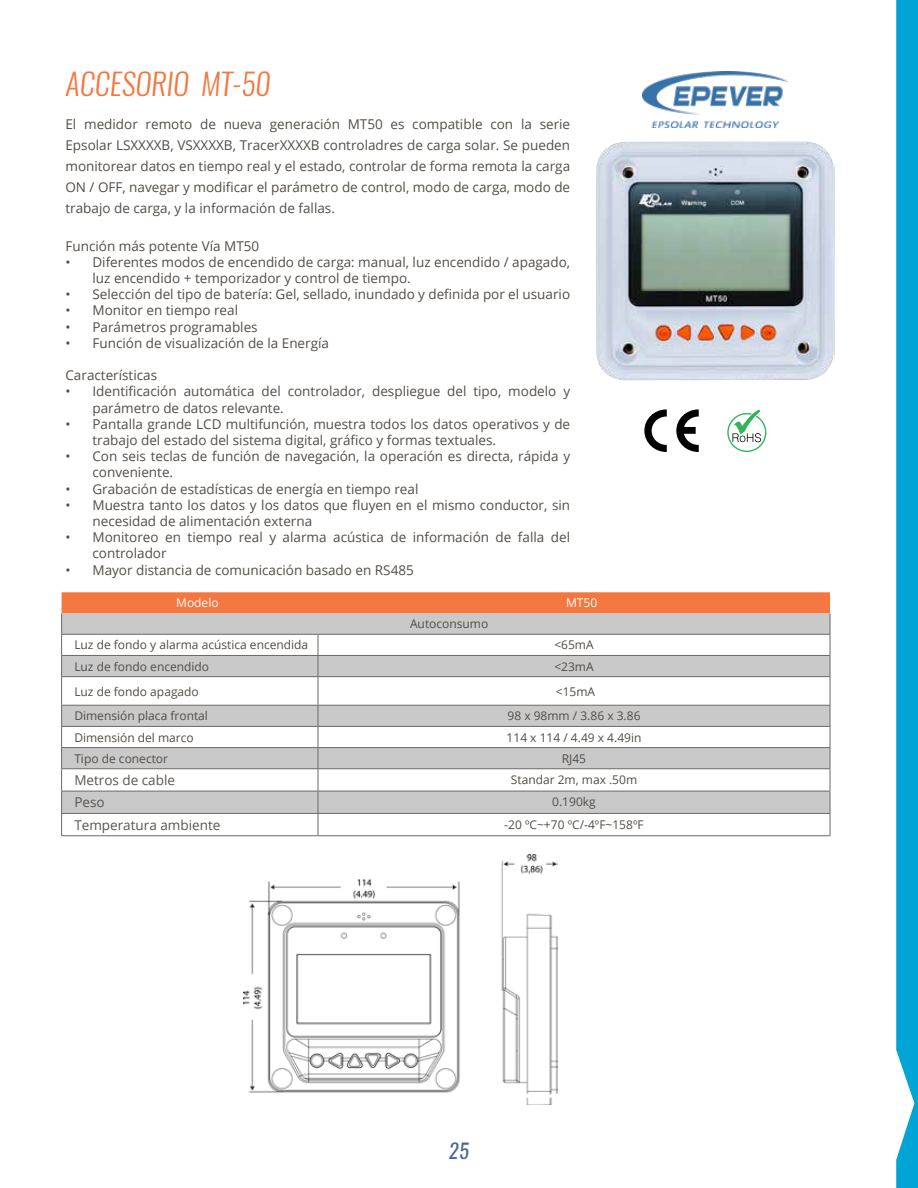
<style>
.page{position:relative;width:918px;height:1188px;background:#fff}
.page>*{position:absolute;margin:0;border:0;box-sizing:border-box;transform-origin:0 0}
.t1{font:italic 300 30px "Oswald";color:#f3773f}
.t2{font:italic 20.25px "Oswald";color:#496798}
.t3{font:13.5px/16.2px "Open Sans";color:#524d47}
.t4{font:13.5px "Open Sans";color:#595550}
.t5{font:12px "Open Sans";color:#514c46}
.t6{font:12px "Open Sans";color:#524d47}
.t7{font:12px "Open Sans";color:#fff}
</style>
<div class="page">
<svg style="left:896px;top:0;width:22px;height:1188px;background:#0fa9d7"></svg>
<img style="left:596px;top:141px;width:239px;height:239px">
<svg style="left:644px;top:409px;width:23px;height:43px"></svg>
<svg style="left:676px;top:409px;width:23px;height:43px"></svg>
<svg style="left:727px;top:410px;width:39px;height:42px"></svg>
<img style="left:642px;top:72px;width:146px;height:56px">
<hr style="left:61px;top:835px;width:257px;height:1px;background:#6c6966">
<hr style="left:318px;top:835px;width:512px;height:1px;background:#6c6966">
<svg style="left:61px;top:592px;width:770px;height:243px"></svg>
<img style="left:243px;top:855px;width:314px;height:249px">
<h1 class="t1" style="left:65px;top:63px;width:206px">ACCESORIO MT-50</h1>
<p class="t3" style="left:65px;top:114px;width:506px;line-height:21px;text-align:justify">El medidor remoto de nueva generación MT50 es compatible con la serie Epsolar LSXXXXB, VSXXXXB, TracerXXXXB controladres de carga solar. Se pueden monitorear datos en tiempo real y el estado, controlar de forma remota la carga ON / OFF, navegar y modificar el parámetro de control, modo de carga, modo de trabajo de carga, y la información de fallas.</p>
<p class="t3" style="left:65px;top:237px;width:195px">Función más potente Vía MT50</p>
<p class="t3" style="left:92px;top:253px;width:479px;text-indent:-27px">• Diferentes modos de encendido de carga: manual, luz encendido / apagado, luz encendido + temporizador y control de tiempo.</p>
<p class="t3" style="left:65px;top:286px;width:506px">• Selección del tipo de batería: Gel, sellado, inundado y definida por el usuario</p>
<p class="t3" style="left:65px;top:302px;width:174px">• Monitor en tiempo real</p>
<p class="t3" style="left:65px;top:318px;width:194px">• Parámetros programables</p>
<p class="t3" style="left:65px;top:334px;width:265px">• Función de visualización de la Energía</p>
<p class="t3" style="left:65px;top:367px;width:93px">Características</p>
<p class="t3" style="left:92px;top:383px;width:479px;text-indent:-27px">• Identificación automática del controlador, despliegue del tipo, modelo y parámetro de datos relevante.</p>
<p class="t3" style="left:92px;top:415px;width:479px;text-indent:-27px">• Pantalla grande LCD multifunción, muestra todos los datos operativos y de trabajo del estado del sistema digital, gráfico y formas textuales.</p>
<p class="t3" style="left:92px;top:448px;width:479px;text-indent:-27px">• Con seis teclas de función de navegación, la operación es directa, rápida y conveniente.</p>
<p class="t3" style="left:65px;top:480px;width:355px">• Grabación de estadísticas de energía en tiempo real</p>
<p class="t3" style="left:92px;top:496px;width:479px;text-indent:-27px">• Muestra tanto los datos y los datos que fluyen en el mismo conductor, sin necesidad de alimentación externa</p>
<p class="t3" style="left:92px;top:529px;width:479px;text-indent:-27px">• Monitoreo en tiempo real y alarma acústica de información de falla del controlador</p>
<p class="t3" style="left:65px;top:561px;width:350px">• Mayor distancia de comunicación basado en RS485</p>
<p class="t7" style="left:176px;top:595px;width:44px">Modelo</p>
<p class="t7" style="left:566px;top:595px;width:33px">MT50</p>
<p class="t5" style="left:410px;top:616px;width:80px">Autoconsumo</p>
<p class="t5" style="left:74px;top:637px;width:235px">Luz de fondo y alarma acústica encendida</p>
<p class="t5" style="left:554px;top:637px;width:41px">&lt;65mA</p>
<p class="t5" style="left:74px;top:658px;width:136px">Luz de fondo encendido</p>
<p class="t5" style="left:554px;top:658px;width:41px">&lt;23mA</p>
<p class="t5" style="left:74px;top:683px;width:126px">Luz de fondo apagado</p>
<p class="t5" style="left:556px;top:683px;width:41px">&lt;15mA</p>
<p class="t5" style="left:74px;top:708px;width:135px">Dimensión placa frontal</p>
<p class="t5" style="left:508px;top:708px;width:135px">98 x 98mm / 3.86 x 3.86</p>
<p class="t5" style="left:74px;top:729px;width:121px">Dimensión del marco</p>
<p class="t5" style="left:507px;top:729px;width:136px">114 x 114 / 4.49 x 4.49in</p>
<p class="t5" style="left:74px;top:750px;width:95px">Tipo de conector</p>
<p class="t5" style="left:562px;top:750px;width:26px">RJ45</p>
<p class="t4" style="left:74px;top:771px;width:102px">Metros de cable</p>
<p class="t6" style="left:511px;top:771px;width:128px">Standar 2m, max .50m</p>
<p class="t4" style="left:74px;top:793px;width:32px">Peso</p>
<p class="t6" style="left:552px;top:794px;width:45px">0.190kg</p>
<p class="t4" style="left:74px;top:816px;width:147px">Temperatura ambiente</p>
<p class="t6" style="left:504px;top:816px;width:141px">-20 ºC~+70 ºC/-4ºF~158ºF</p>
<h2 class="t2" style="left:449px;top:1137px;width:22px">25</h2>
</div>
